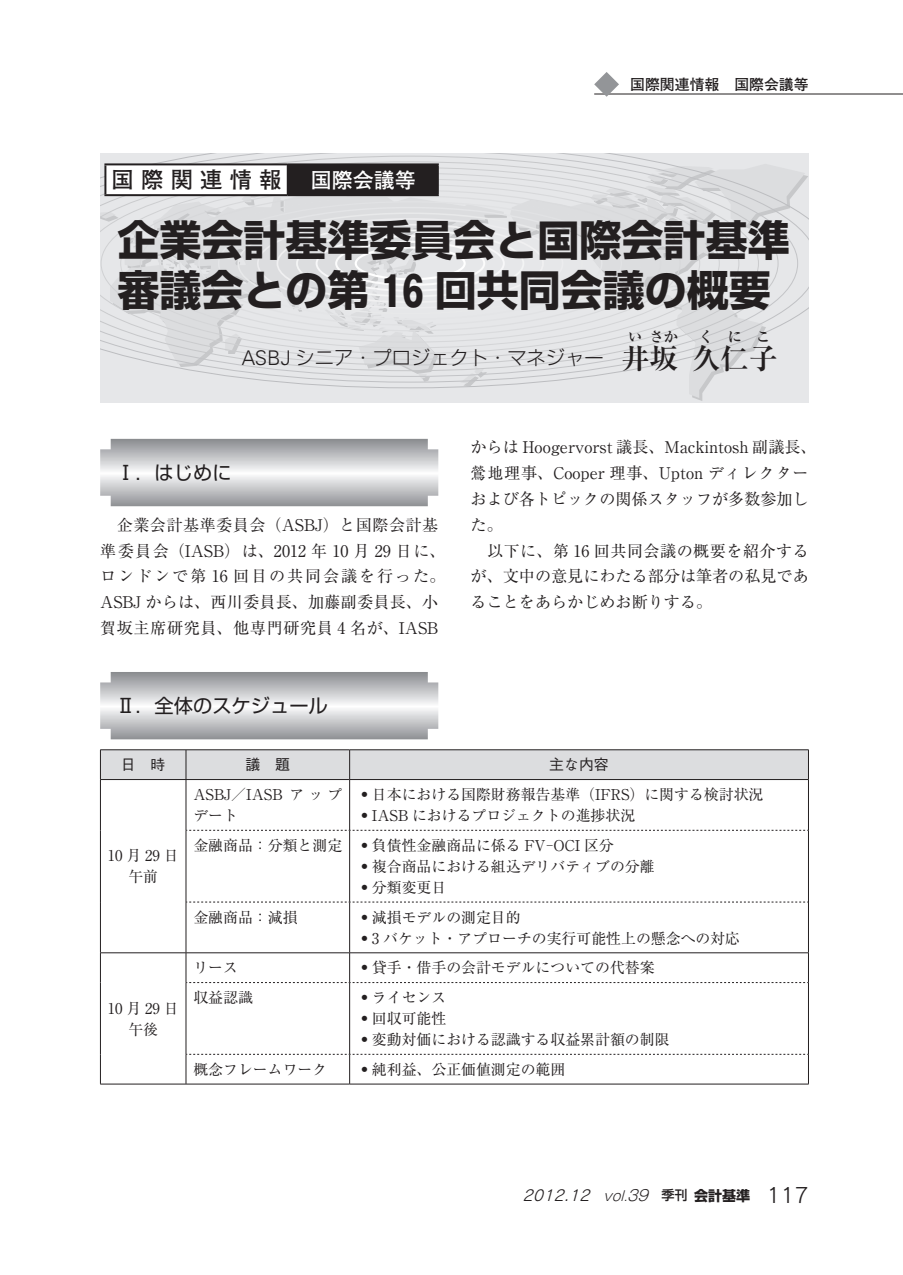
<style>
.page{position:relative;width:903px;height:1275px;background:#fff}
.page>*{position:absolute;margin:0;border:0;box-sizing:border-box;transform-origin:0 0}
.t1{font:700 42px/49.9px "Shin Go Pr 5";color:#231f20}
.t2{font:700 28.35px "Ryumin Pr 5";color:#231f20}
.t3{font:700 22.4px "Futo Go B101 Pr 5";letter-spacing:.325em;color:#231f20}
.t4{font:700 21px "Futo Go B101 Pr 5";color:#fff}
.t5{font:300 19.25px "Shin Go Pr 5";color:#231f20}
.t6{font:19.25px "Shin Go Pr 5";color:#231f20}
.t7{font:16.1px/25.9px "Ryumin Pr 5";color:#231f20}
.t8{font:16.1px/25.9px "Ryumin Pr 5";letter-spacing:.03em;color:#231f20;text-align:center}
.t9{font:14.88px/21px "Ryumin Pr 5";color:#231f20}
.t10{font:italic 14.88px "Rodin Pro M";color:#231f20}
.t11{font:14.88px/21px "Ryumin Pr 5";letter-spacing:.125em;color:#231f20;text-align:center}
.t12{font:700 14.88px "Futo Go B101 Pr 5";color:#231f20}
.t13{font:500 14.88px "Gothic BBB Pr 5";color:#231f20}
.t14{font:700 14.17px "Ryumin Pr 5";color:#231f20}
.s1{font-family:"Cezanne Pro B";font-weight:400;font-size:44.1px}
.s2{font-family:"Univers LT Std";font-size:20.3px}
.s3{font-family:"Ryumin Pr 5";font-weight:700;font-size:28.35px}
.s4{font-family:"Century Std";font-weight:300;font-size:17.15px}
.s5{font-family:"Century Std";font-weight:300;font-size:15.75px}
.s6{font-family:"Shin Go Pr 5";font-weight:900}
.s7{font-family:"Gothic MB101 Pr 5";font-weight:300;font-size:13.65px}
.s8{font-family:"Gothic MB101 Pr 5";font-weight:300}
.s9{font-family:"Shin Go Pr 5";font-weight:500;font-style:normal;font-size:13.12px}
.s10{font-family:"Shin Go Pr 5";font-weight:700;font-style:normal;font-size:14px}
.s11{font-style:normal;font-size:20.47px}
</style>
<div class="page">
<hr style="left:594px;top:94px;width:309px;height:1px;background:#231f20">
<svg style="left:594px;top:72px;width:25px;height:25px"></svg>
<div style="left:100px;top:154px;width:709px;height:249px;background:#e6e7e9"></div>
<svg style="left:100px;top:154px;width:709px;height:234px"></svg>
<div style="left:105px;top:164px;width:183px;height:31px;background:#fff"></div>
<div style="left:288px;top:164px;width:150px;height:31px;background:#231f20"></div>
<hr style="left:104px;top:163px;width:184px;height:2px;background:#231f20">
<hr style="left:104px;top:165px;width:2px;height:29px;background:#231f20">
<hr style="left:288px;top:163px;width:151px;height:2px;background:#231f20">
<hr style="left:287px;top:165px;width:2px;height:29px;background:#231f20">
<hr style="left:437px;top:165px;width:2px;height:29px;background:#231f20">
<hr style="left:104px;top:194px;width:184px;height:2px;background:#231f20">
<hr style="left:288px;top:194px;width:151px;height:2px;background:#231f20">
<svg style="left:100px;top:439px;width:338px;height:67px;background:#c5c6c8"></svg>
<svg style="left:100px;top:672px;width:338px;height:67px"></svg>
<hr style="left:100px;top:749px;width:86px;height:1px;background:#231f20">
<hr style="left:186px;top:749px;width:164px;height:1px;background:#231f20">
<hr style="left:350px;top:749px;width:459px;height:1px;background:#231f20">
<div style="left:100px;top:750px;width:709px;height:29px;background:#dcdddf"></div>
<hr style="left:100px;top:779px;width:86px;height:1px;background:#231f20">
<hr style="left:100px;top:780px;width:1px;height:50px;background:#231f20">
<hr style="left:186px;top:779px;width:164px;height:1px;background:#231f20">
<hr style="left:186px;top:780px;width:1px;height:50px;background:#231f20">
<hr style="left:350px;top:779px;width:459px;height:1px;background:#231f20">
<hr style="left:349px;top:780px;width:1px;height:50px;background:#231f20">
<hr style="left:808px;top:780px;width:1px;height:50px;background:#231f20">
<hr style="left:100px;top:830px;width:1px;height:72px;background:#231f20">
<hr style="left:186px;top:830px;width:1px;height:72px;background:#231f20">
<hr style="left:349px;top:830px;width:1px;height:72px;background:#231f20">
<hr style="left:808px;top:830px;width:1px;height:72px;background:#231f20">
<hr style="left:100px;top:902px;width:1px;height:50px;background:#231f20">
<hr style="left:186px;top:902px;width:1px;height:50px;background:#231f20">
<hr style="left:349px;top:902px;width:1px;height:50px;background:#231f20">
<hr style="left:808px;top:902px;width:1px;height:50px;background:#231f20">
<hr style="left:100px;top:952px;width:86px;height:1px;background:#231f20">
<svg style="left:100px;top:953px;width:1px;height:29px"></svg>
<hr style="left:186px;top:952px;width:164px;height:1px;background:#231f20">
<hr style="left:350px;top:952px;width:459px;height:1px;background:#231f20">
<hr style="left:100px;top:982px;width:1px;height:72px;background:#231f20">
<hr style="left:186px;top:982px;width:1px;height:72px;background:#231f20">
<hr style="left:349px;top:983px;width:1px;height:71px;background:#231f20">
<hr style="left:808px;top:982px;width:1px;height:72px;background:#231f20">
<hr style="left:100px;top:1054px;width:1px;height:30px;background:#231f20">
<hr style="left:186px;top:1054px;width:1px;height:30px;background:#231f20">
<hr style="left:349px;top:1054px;width:1px;height:30px;background:#231f20">
<hr style="left:808px;top:1054px;width:1px;height:30px;background:#231f20">
<hr style="left:100px;top:1084px;width:86px;height:1px;background:#231f20">
<hr style="left:186px;top:1084px;width:164px;height:1px;background:#231f20">
<hr style="left:350px;top:1084px;width:459px;height:1px;background:#231f20">
<svg style="left:186px;top:830px;width:622px;height:1px"></svg>
<svg style="left:186px;top:902px;width:622px;height:1px"></svg>
<svg style="left:186px;top:953px;width:623px;height:30px"></svg>
<svg style="left:186px;top:1054px;width:622px;height:1px"></svg>
<h3 class="t3" style="left:112px;top:162px;width:171px">国際関連情報</h3>
<h3 class="t4" style="left:311px;top:163px;width:106px">国際会議等</h3>
<p class="t12" style="left:630px;top:72px;width:180px">国際関連情報　国際会議等</p>
<h1 class="t1" style="left:118px;top:213px;width:674px">企業会計基準委員会と国際会計基準審議会との第 <span class="s1">16</span> 回共同会議の概要</h1>
<p class="t5" style="left:242px;top:342px;width:409px"><span class="s2">ASBJ</span> シニア・プロジェクト・マネジャー <span class="s3">井</span></p>
<p class="t14" style="left:699px;top:326px;width:16px">く</p>
<p class="t14" style="left:728px;top:326px;width:16px">に</p>
<p class="t14" style="left:756px;top:326px;width:16px">こ</p>
<p class="t14" style="left:649px;top:326px;width:30px">さか</p>
<p class="t14" style="left:628px;top:326px;width:16px">い</p>
<h2 class="t2" style="left:692px;top:336px;width:87px">久仁子</h2>
<h2 class="t2" style="left:649px;top:336px;width:30px">坂</h2>
<p class="t6" style="left:116px;top:457px;width:117px">Ⅰ．はじめに</p>
<p class="t8" style="left:100px;top:510px;width:347px">企業会計基準委員会（ASB<span class="s4">J</span>）と国際会計基<br>準委員会（IASB）は、2012 年 10 月 29 日に、ロンドンで第 16 回目の共同会議を行った。<br>ASB<span class="s4">J</span> からは、西川委員長、加藤副委員長、小賀坂主席研究員、他専門研究員 4 名が、IASB</p>
<p class="t6" style="left:116px;top:690px;width:213px">Ⅱ．全体のスケジュール</p>
<p class="t7" style="left:470px;top:433px;width:348px">からは Hoogervorst 議長、Mackintosh 副議長、鶯地理事、Cooper 理事、Upton ディレクターおよび各トピックの関係スタッフが多数参加した。</p>
<p class="t7" style="left:471px;top:536px;width:340px;text-align:justify;text-indent:16px">以下に、第 16 回共同会議の概要を紹介するが、文中の意見にわたる部分は筆者の私見であることをあらかじめお断りする。</p>
<p class="t13" style="left:121px;top:753px;width:46px">日　時</p>
<p class="t13" style="left:245px;top:753px;width:46px">議　題</p>
<p class="t13" style="left:549px;top:753px;width:61px">主な内容</p>
<p class="t11" style="left:108px;top:844px;width:72px">10月29日午前</p>
<p class="t11" style="left:108px;top:996px;width:72px">10月29日午後</p>
<p class="t9" style="left:193px;top:783px;width:150px">ASB<span class="s5">J</span>／IASB アップデート</p>
<p class="t9" style="left:357px;top:783px;width:408px"><span class="s6">・</span>日本における国際財務報告基準（IFRS）に関する検討状況<span class="s6">・</span>IASB におけるプロジェクトの進捗状況</p>
<p class="t9" style="left:357px;top:834px;width:299px;text-indent:-164px">金融商品：分類と測定 <span class="s6">・</span>負債性金融商品に係る FV─OCI 区分<br><span class="s6">・</span>複合商品における組込デリバティブの分離<span class="s6">・</span>分類変更日</p>
<p class="t9" style="left:193px;top:905px;width:106px">金融商品：減損</p>
<p class="t9" style="left:357px;top:905px;width:385px"><span class="s6">・</span>減損モデルの測定目的<br><span class="s6">・</span>3 バケット・アプローチの実行可能性上の懸念への対応</p>
<p class="t9" style="left:193px;top:956px;width:46px">リース</p>
<p class="t9" style="left:357px;top:956px;width:299px"><span class="s6">・</span>貸手・借手の会計モデルについての代替案</p>
<p class="t9" style="left:193px;top:986px;width:61px">収益認識</p>
<p class="t9" style="left:357px;top:986px;width:314px"><span class="s6">・</span>ライセンス<br><span class="s6">・</span>回収可能性<br><span class="s6">・</span>変動対価における認識する収益累計額の制限</p>
<p class="t9" style="left:193px;top:1058px;width:135px">概念フレームワーク</p>
<p class="t9" style="left:357px;top:1058px;width:210px"><span class="s6">・</span>純利益、公正価値測定の範囲</p>
<p class="t10" style="left:523px;top:1186px;width:288px">2012.12 <span class="s7">vol.</span><span class="s8">39</span> <span class="s9">季刊</span><span class="s10">会計基準</span> <span class="s11">1 1 7</span></p>
</div>
